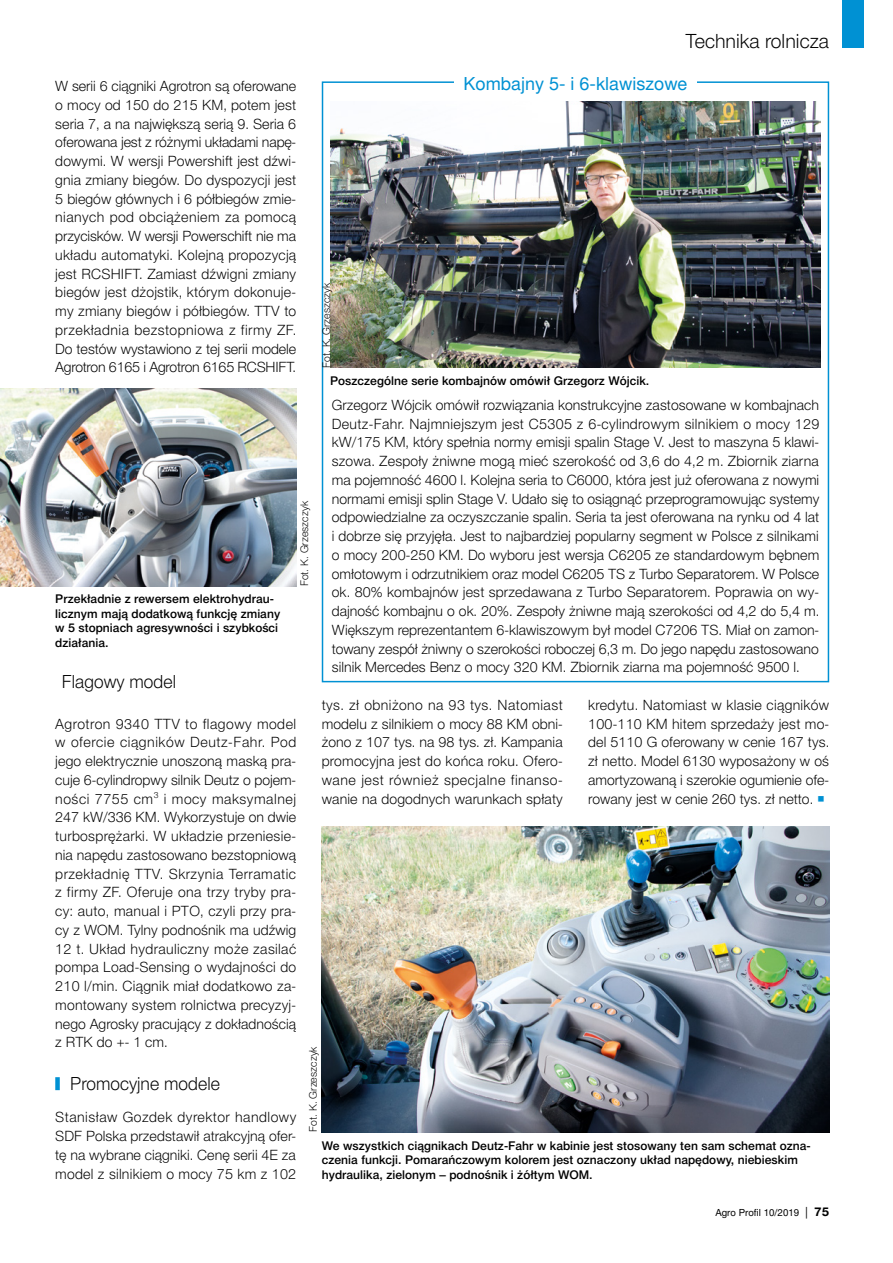
<style>
.page{position:relative;width:893px;height:1263px;background:#fff}
.page>*{position:absolute;margin:0;border:0;box-sizing:border-box;transform-origin:0 0}
.t1{font:19.5px "Switzer EFN Light";color:#000}
.t2{font:18px "Switzer EFN Light";color:#000}
.t3{font:18px "Switzer EFN";color:#0091d3}
.t4{font:14.1px/18.8px "Switzer EFN Light";color:#000;text-align:justify}
.t5{font:12px/14.4px "Switzer EFN Medium";color:#000}
.t6{font:10.5px "Switzer EFN Light";color:#000}
.t7{font:9.75px "Switzer EFN";color:#000}
.s1{color:#0091d3}
.s2{font-size:12px}
.s3{font-weight:700;font-size:12px}
</style>
<div class="page">
<div style="left:842px;top:0;width:21px;height:48px;background:#0091d3"></div>
<div style="left:55px;top:1077px;width:5px;height:13px;background:#0091d3"></div>
<img style="left:330px;top:101px;width:491px;height:267px">
<img style="left:322px;top:826px;width:507px;height:307px">
<img style="left:0;top:389px;width:296px;height:197px">
<p class="t4" style="left:55px;top:77px;width:243px">W serii 6 ciągniki Agrotron są oferowane o mocy od 150 do 215 KM, potem jest seria 7, a na największą serią 9. Seria 6 oferowana jest z różnymi układami napę&shy;dowymi. W wersji Powershift jest dźwi&shy;gnia zmiany biegów. Do dyspozycji jest 5 biegów głównych i 6 półbiegów zmie&shy;nianych pod obciążeniem za pomocą przycisków. W wersji Powerschift nie ma układu automatyki. Kolejną propozycją jest RCSHIFT. Zamiast dźwigni zmiany biegów jest dżojstik, którym dokonuje&shy;my zmiany biegów i półbiegów. TTV to przekładnia bezstopniowa z firmy ZF.<br>Do testów wystawiono z tej serii modele Agrotron 6165 i Agrotron 6165 RCSHIFT.</p>
<h1 class="t1" style="left:686px;top:30px;width:145px">Technika rolnicza</h1>
<p class="t6" style="left:320px;top:368px;width:87px;rotate:-90deg">Fot. K. Grzeszczyk</p>
<p class="t3" style="left:463px;top:73px;width:225px">Kombajny 5- i 6-klawiszowe</p>
<p class="t5" style="left:330px;top:374px;width:321px">Poszczególne serie kombajnów omówił Grzegorz Wójcik.</p>
<p class="t4" style="left:332px;top:396px;width:489px">Grzegorz Wójcik omówił rozwiązania konstrukcyjne zastosowane w kombajnach Deutz-Fahr. Najmniejszym jest C5305 z 6-cylindrowym silnikiem o mocy 129 kW/175 KM, który spełnia normy emisji spalin Stage V. Jest to maszyna 5 klawi&shy;szowa. Zespoły żniwne mogą mieć szerokość od 3,6 do 4,2 m. Zbiornik ziarna ma pojemność 4600 l. Kolejna seria to C6000, która jest już oferowana z nowymi normami emisji splin Stage V. Udało się to osiągnąć przeprogramowując systemy odpowiedzialne za oczyszczanie spalin. Seria ta jest oferowana na rynku od 4 lat i dobrze się przyjęła. Jest to najbardziej popularny segment w Polsce z silnikami o mocy 200-250 KM. Do wyboru jest wersja C6205 ze standardowym bębnem omłotowym i odrzutnikiem oraz model C6205 TS z Turbo Separatorem. W Polsce ok. 80% kombajnów jest sprzedawana z Turbo Separatorem. Poprawia on wy&shy;dajność kombajnu o ok. 20%. Zespoły żniwne mają szerokości od 4,2 do 5,4 m.<br>Większym reprezentantem 6-klawiszowym był model C7206 TS. Miał on zamon&shy;towany zespół żniwny o szerokości roboczej 6,3 m. Do jego napędu zastosowano silnik Mercedes Benz o mocy 320 KM. Zbiornik ziarna ma pojemność 9500 l.</p>
<p class="t6" style="left:298px;top:586px;width:87px;rotate:-90deg">Fot. K. Grzeszczyk</p>
<p class="t5" style="left:55px;top:592px;width:227px">Przekładnie z rewersem elektrohydrau&shy;licznym mają dodatkową funkcję zmiany w 5 stopniach agresywności i szybkości działania.</p>
<p class="t2" style="left:62px;top:671px;width:116px">Flagowy model</p>
<p class="t4" style="left:55px;top:714px;width:243px">Agrotron 9340 TTV to flagowy model w ofercie ciągników Deutz-Fahr. Pod jego elektrycznie unoszoną maską pra&shy;cuje 6-cylindropwy silnik Deutz o pojem&shy;ności 7755 cm<sup>3</sup> i mocy maksymalnej 247 kW/336 KM. Wykorzystuje on dwie turbosprężarki. W układzie przeniesie&shy;nia napędu zastosowano bezstopniową przekładnię TTV. Skrzynia Terramatic z firmy ZF. Oferuje ona trzy tryby pra&shy;cy: auto, manual i PTO, czyli przy pra&shy;cy z WOM. Tylny podnośnik ma udźwig 12 t. Układ hydrauliczny może zasilać pompa Load-Sensing o wydajności do 210 l/min. Ciągnik miał dodatkowo za&shy;montowany system rolnictwa precyzyj&shy;nego Agrosky pracujący z dokładnością z RTK do +- 1 cm.</p>
<p class="t2" style="left:70px;top:1073px;width:151px">Promocyjne modele</p>
<p class="t4" style="left:55px;top:1108px;width:243px">Stanisław Gozdek dyrektor handlowy SDF Polska przedstawił atrakcyjną ofer&shy;tę na wybrane ciągniki. Cenę serii 4E za model z silnikiem o mocy 75 km z 102</p>
<p class="t4" style="left:588px;top:696px;width:242px">kredytu. Natomiast w klasie ciągników 100-110 KM hitem sprzedaży jest mo&shy;del 5110 G oferowany w cenie 167 tys. zł netto. Model 6130 wyposażony w oś amortyzowaną i szerokie ogumienie ofe&shy;rowany jest w cenie 260 tys. zł netto. <span class="s1">○</span></p>
<p class="t4" style="left:322px;top:696px;width:243px">tys. zł obniżono na 93 tys. Natomiast modelu z silnikiem o mocy 88 KM obni&shy;żono z 107 tys. na 98 tys. zł. Kampania promocyjna jest do końca roku. Ofero&shy;wane jest również specjalne finanso&shy;wanie na dogodnych warunkach spłaty</p>
<p class="t6" style="left:307px;top:1131px;width:87px;rotate:-90deg">Fot. K. Grzeszczyk</p>
<p class="t5" style="left:322px;top:1138px;width:491px">We wszystkich ciągnikach Deutz-Fahr w kabinie jest stosowany ten sam schemat ozna&shy;czenia funkcji. Pomarańczowym kolorem jest oznaczony układ napędowy, niebieskim hydraulika, zielonym – podnośnik i żółtym WOM.</p>
<p class="t7" style="left:715px;top:1207px;width:115px">Agro Profil 10/2019 <span class="s2">|</span> <span class="s3">75</span></p>
</div>
